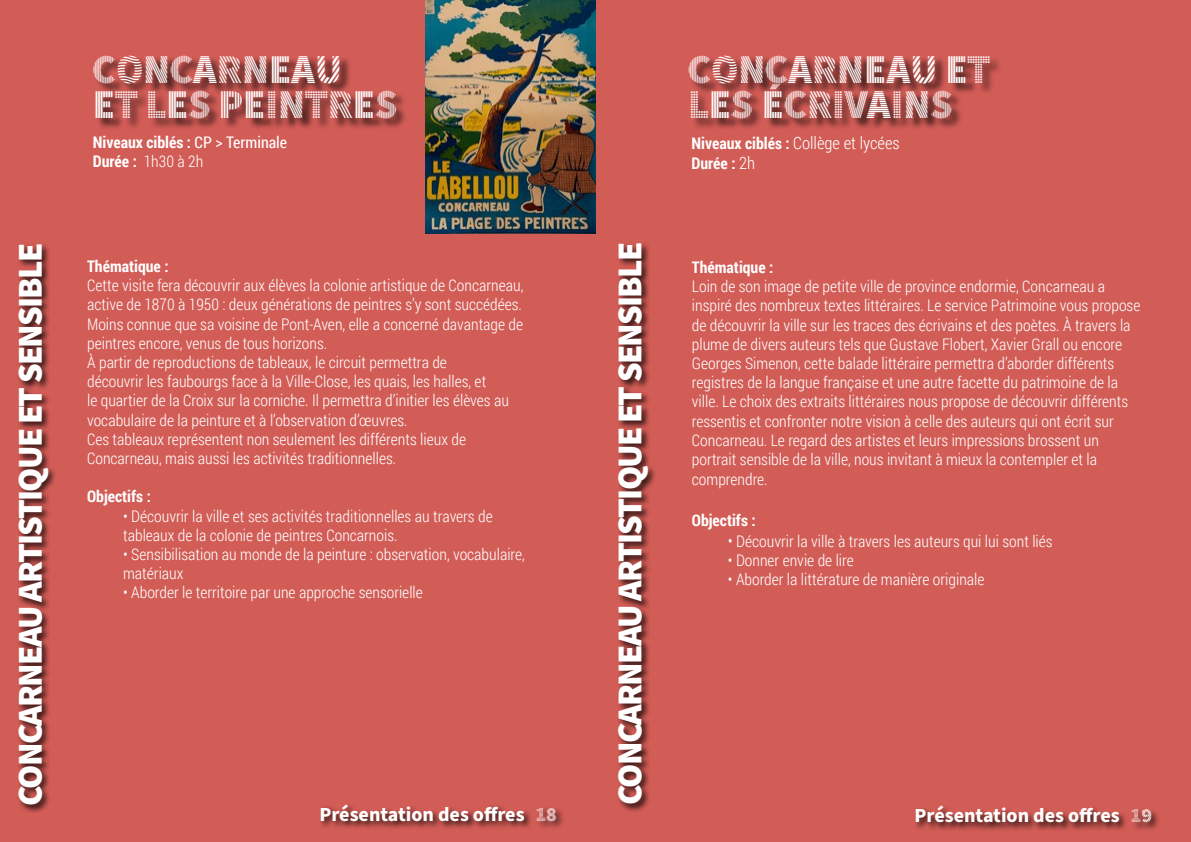
<style>
.page{position:relative;width:1191px;height:842px;background:#d25c56}
.page>*{position:absolute;margin:0;border:0;box-sizing:border-box;transform-origin:0 0}
.t1{font:900 41.2px/35px "Source Sans Pro DISPLAYV2";color:#fff}
.t2{font:900 35px "Source Sans Pro";letter-spacing:-.05em;color:#fff}
.t3{font:700 20px "Source Sans Pro";color:#fff}
.t4{font:300 17px "Roboto Condensed";color:#fff}
.t5{font:300 16px/19.2px "Roboto Condensed";color:#fff}
.t6{font:700 16px/19.2px "Roboto Condensed";color:#fff}
.s1{font-weight:400}
.s2{font-weight:300}
.s3{font-weight:700;font-size:16px}
.s4{font-weight:300;font-size:17px}
.s5{font-size:17px}
.s6{font-family:"Source Sans Pro DISPLAYV2";font-weight:900}
</style>
<div class="page">
<div style="left:320px;top:803px;width:246px;height:28px;background:#000;opacity:.75"></div>
<div style="left:914px;top:804px;width:246px;height:28px;background:#000;opacity:.75"></div>
<div style="left:18px;top:242px;width:39px;height:571px;background:#000;opacity:.75"></div>
<div style="left:617px;top:241px;width:39px;height:571px;background:#000;opacity:.75"></div>
<div style="left:690px;top:55px;width:311px;height:74px;background:#000;opacity:.75"></div>
<div style="left:96px;top:55px;width:312px;height:74px;background:#000;opacity:.75"></div>
<img style="left:425px;top:0;width:170px;height:233px">
<h1 class="t1" style="left:93px;top:53px;width:306px">CONCARNEAU<br>ET LES PEINTRES</h1>
<p class="t6" style="left:93px;top:132px;width:196px">Niveaux ciblés : <span class="s1">CP &gt; Terminale<br></span>Durée : <span class="s2">1h30 à 2h</span></p>
<p class="t4" style="left:691px;top:131px;width:210px"><span class="s3">Niveaux ciblés :</span> Collège et lycées</p>
<h1 class="t1" style="left:688px;top:53px;width:304px">CONCARNEAU ET<br>LES ÉCRIVAINS</h1>
<p class="t6" style="left:691px;top:153px;width:65px">Durée : <span class="s4">2h</span></p>
<h2 class="t2" style="left:6px;top:806px;width:565px;rotate:-90deg">CONCARNEAU ARTISTIQUE ET SENSIBLE</h2>
<h2 class="t2" style="left:606px;top:805px;width:565px;rotate:-90deg">CONCARNEAU ARTISTIQUE ET SENSIBLE</h2>
<p class="t6" style="left:87px;top:256px;width:83px">Thématique :</p>
<p class="t5" style="left:87px;top:275px;width:438px">Cette visite fera découvrir aux élèves la colonie artistique de -Concarneau, active de 1870 à 1950 : deux -générations de peintres s’y sont succédées.<br>Moins connue que sa -voisine de Pont-Aven, elle a concerné davantage de peintres encore, venus de tous horizons.<br>À partir de reproductions de -tableaux, le circuit -permettra de<br>découvrir les faubourgs face à la Ville-Close, les quais, les halles, et<br>le quartier de la Croix sur la corniche. Il -permettra d’initier les élèves au vocabulaire de la peinture et à -l-’observation d’œuvres.<br>Ces tableaux représentent non seulement les différents lieux de Concarneau, mais aussi les activités traditionnelles.</p>
<p class="t6" style="left:87px;top:486px;width:65px">Objectifs :</p>
<p class="t5" style="left:123px;top:506px;width:371px">• Découvrir la ville et ses activités traditionnelles au travers de tableaux de la colonie de peintres Concarnois.</p>
<p class="t5" style="left:123px;top:544px;width:403px">• Sensibilisation au monde de la peinture : observation, vocabulaire, matériaux</p>
<p class="t5" style="left:123px;top:582px;width:301px">• Aborder le territoire par une approche sensorielle</p>
<p class="t6" style="left:692px;top:257px;width:83px">Thématique :</p>
<p class="t5" style="left:692px;top:276px;width:450px">Loin de son image de petite ville de province endormie, -Concarneau a inspiré des -nombreux textes littéraires. Le service Patrimoine vous -propose de découvrir la ville sur les traces des écrivains et des poètes. À travers la plume de divers auteurs tels que Gustave Flobert, Xavier Grall ou encore Georges Simenon, cette balade littéraire permettra -d’aborder -différents registres de la langue française et une autre facette du patrimoine de la ville. Le choix des extraits littéraires nous propose de -découvrir -différents -ressentis et confronter notre vision à celle des auteurs qui ont écrit sur Concarneau. Le regard des artistes et leurs -impressions brossent un portrait sensible de la ville, nous invitant à mieux la contempler et la comprendre.</p>
<p class="t6" style="left:692px;top:510px;width:65px">Objectifs :</p>
<p class="t5" style="left:728px;top:531px;width:326px"><span class="s5">•</span> Découvrir la ville à travers les auteurs qui lui sont liés</p>
<p class="t5" style="left:728px;top:550px;width:127px">• Donner envie de lire</p>
<p class="t5" style="left:728px;top:569px;width:258px">• Aborder la littérature de manière originale</p>
<p class="t3" style="left:319px;top:801px;width:239px">Présentation des offres <span class="s6">18</span></p>
<p class="t3" style="left:914px;top:802px;width:239px">Présentation des offres <span class="s6">19</span></p>
</div>
